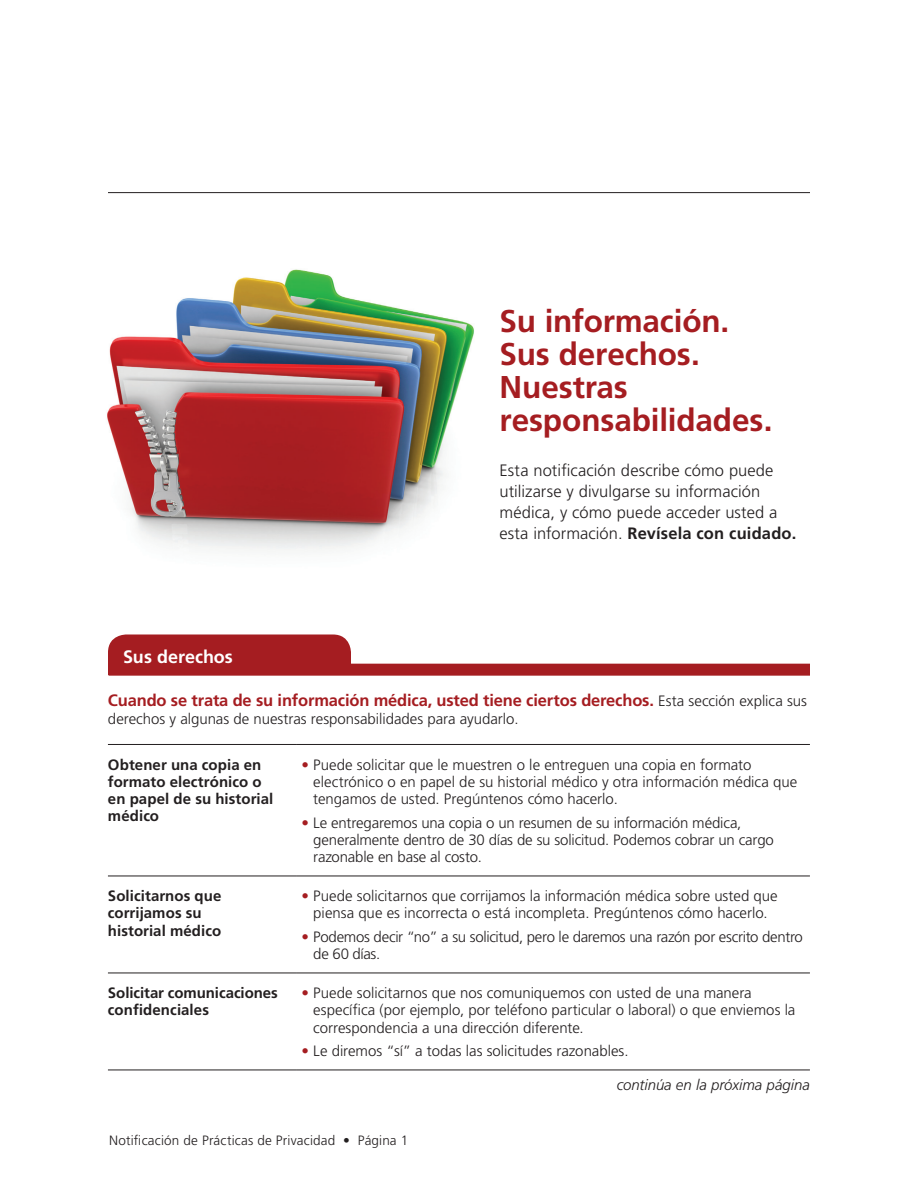
<style>
.page{position:relative;width:918px;height:1188px;background:#fff}
.page>*{position:absolute;margin:0;border:0;box-sizing:border-box;transform-origin:0 0}
.t1{font:700 31.5px/33px "Frutiger";letter-spacing:-.005em;color:#a51d21}
.t2{font:700 18px "Frutiger";color:#fff}
.t3{font:300 16.5px/21px "Frutiger";letter-spacing:.005em;color:#231f20}
.t4{font:700 16.5px "Frutiger";letter-spacing:-.01em;color:#a51d21}
.t5{font:300 15px/17.2px "Frutiger";letter-spacing:-.005em;color:#231f20}
.t6{font:700 15px/17.2px "Frutiger";letter-spacing:.005em;color:#231f20}
.t7{font:italic 300 15px "Frutiger";letter-spacing:-.005em;color:#231f20}
.t8{font:300 13.5px "Frutiger";letter-spacing:.015em;color:#231f20}
.s1{font-weight:700}
.s2{font-weight:300;font-size:15px;color:#231f20}
.s3{color:#a51d21}
</style>
<div class="page">
<hr style="left:108px;top:192px;width:702px;height:1px;background:#231f20">
<img style="left:107px;top:269px;width:367px;height:281px">
<div style="left:109px;top:664px;width:701px;height:12px;background:#a51d21"></div>
<div style="left:108px;top:634px;width:243px;height:41px;background:#a51d21"></div>
<hr style="left:108px;top:876px;width:189px;height:1px;background:#231f20">
<hr style="left:297px;top:876px;width:513px;height:1px;background:#231f20">
<hr style="left:108px;top:973px;width:189px;height:1px;background:#231f20">
<hr style="left:297px;top:973px;width:513px;height:1px;background:#231f20">
<hr style="left:108px;top:1070px;width:189px;height:1px;background:#231f20">
<hr style="left:297px;top:1070px;width:513px;height:1px;background:#231f20">
<hr style="left:108px;top:744px;width:189px;height:1px;background:#231f20">
<hr style="left:297px;top:744px;width:513px;height:1px;background:#231f20">
<h1 class="t1" style="left:500px;top:305px;width:275px">Su información.<br>Sus derechos.<br>Nuestras responsabilidades.</h1>
<p class="t3" style="left:500px;top:460px;width:298px">Esta notificación describe cómo puede utilizarse y divulgarse su información médica, y cómo puede acceder usted a esta información. <span class="s1">Revísela con cuidado.</span></p>
<h2 class="t2" style="left:123px;top:646px;width:111px">Sus derechos</h2>
<p class="t4" style="left:108px;top:691px;width:700px">Cuando se trata de su información médica, usted tiene ciertos derechos. <span class="s2">Esta sección explica sus</span></p>
<p class="t5" style="left:108px;top:711px;width:412px">derechos y algunas de nuestras responsabilidades para ayudarlo.</p>
<h3 class="t6" style="left:108px;top:756px;width:167px">Obtener una copia en formato electrónico o en papel de su historial médico</h3>
<p class="t5" style="left:313px;top:756px;width:485px;text-indent:-12px"><span class="s3">•</span> Puede solicitar que le muestren o le entreguen una copia en formato electrónico o en papel de su historial médico y otra información médica que tengamos de usted. Pregúntenos cómo hacerlo.</p>
<p class="t5" style="left:313px;top:814px;width:462px;text-indent:-12px"><span class="s3">•</span> Le entregaremos una copia o un resumen de su información médica, generalmente dentro de 30 días de su solicitud. Podemos cobrar un cargo razonable en base al costo.</p>
<h3 class="t6" style="left:108px;top:887px;width:115px">Solicitarnos que corrijamos su historial médico</h3>
<p class="t5" style="left:301px;top:887px;width:478px;text-align:center"><span class="s3">•</span> Puede solicitarnos que corrijamos la información médica sobre usted que piensa que es incorrecta o está incompleta. Pregúntenos cómo hacerlo.</p>
<p class="t5" style="left:313px;top:928px;width:491px;text-indent:-12px"><span class="s3">•</span> Podemos decir “no” a su solicitud, pero le daremos una razón por escrito dentro de 60 días.</p>
<h3 class="t6" style="left:108px;top:984px;width:171px">Solicitar comunicaciones confidenciales</h3>
<p class="t5" style="left:313px;top:984px;width:484px;text-indent:-12px"><span class="s3">•</span> Puede solicitarnos que nos comuniquemos con usted de una manera específica (por ejemplo, por teléfono particular o laboral) o que enviemos la correspondencia a una dirección diferente.</p>
<p class="t5" style="left:301px;top:1043px;width:329px"><span class="s3">•</span> Le diremos “sí” a todas las solicitudes razonables.</p>
<p class="t7" style="left:617px;top:1076px;width:195px">continúa en la próxima página</p>
<p class="t8" style="left:109px;top:1132px;width:301px">Notificación de Prácticas de Privacidad • Página 1</p>
</div>
